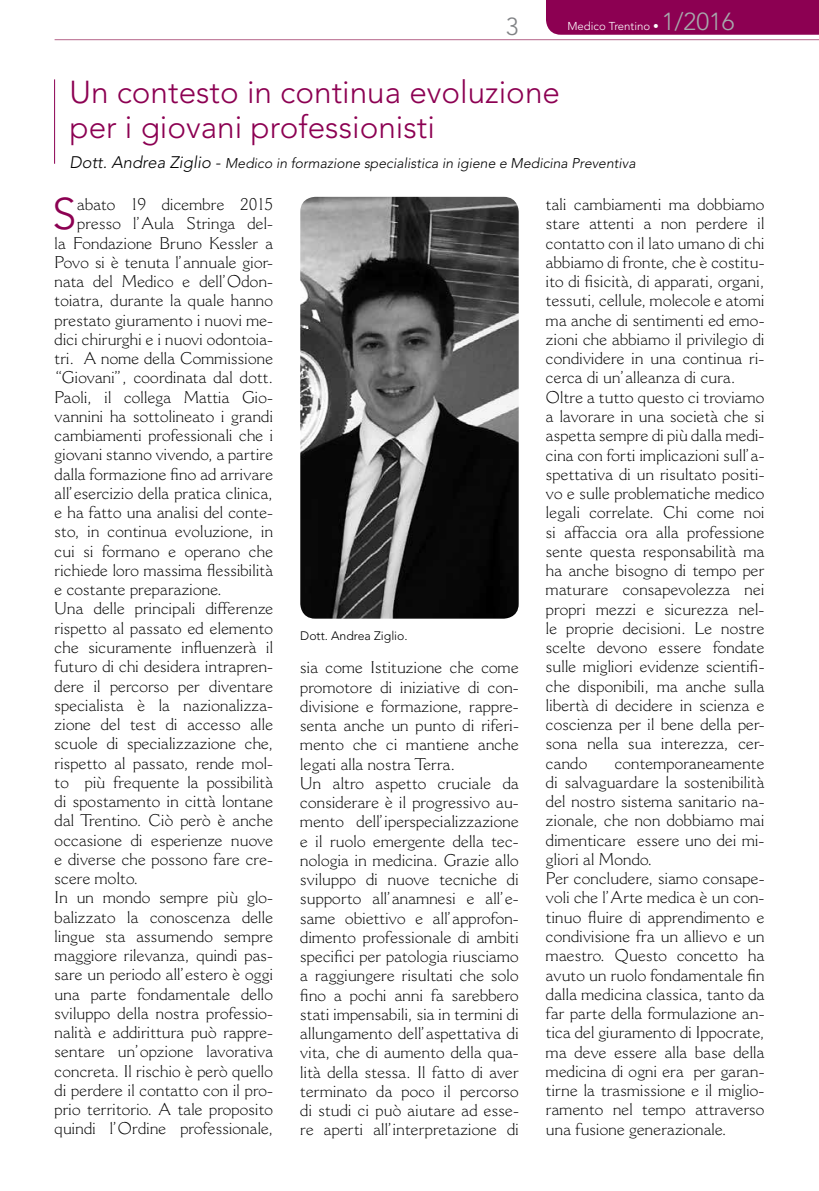
<style>
.page{position:relative;width:819px;height:1191px;background:#fff}
.page>*{position:absolute;margin:0;border:0;box-sizing:border-box;transform-origin:0 0}
.t1{font:300 43.75px "Avenir";color:#8c0052}
.t2{font:300 31.5px/35px "Avenir";color:#8c0052}
.t3{font:300 24.5px "Avenir";color:#808285}
.t4{font:300 16.62px/19.2px "Cantoria";letter-spacing:.015em;color:#000}
.t5{font:italic 300 14px "Avenir";color:#000}
.t6{font:300 12.25px "Avenir";color:#000}
.t7{font:300 11.38px "Avenir";color:#fff}
.s1{font-size:24.5px;color:#a7a9ac}
.s2{font-size:16.62px}
</style>
<div class="page">
<div style="left:546px;top:0;width:273px;height:35px;background:#8c0052"></div>
<hr style="left:55px;top:39px;width:764px;height:1px;background:#b5648a">
<hr style="left:54px;top:79px;width:1px;height:85px;background:#8c0052">
<img style="left:300px;top:197px;width:218px;height:421px">
<h3 class="t3" style="left:506px;top:12px;width:14px">3</h3>
<p class="t7" style="left:567px;top:19px;width:168px">Medico Trentino • <span class="s1">1/2016</span></p>
<h2 class="t2" style="left:69px;top:75px;width:492px">Un contesto in continua evoluzione per i giovani professionisti</h2>
<p class="t5" style="left:69px;top:154px;width:567px"><span class="s2">Dott. Andrea Ziglio -</span> Medico in formazione specialistica in igiene e Medicina Preventiva</p>
<h1 class="t1" style="left:52px;top:188px;width:26px">S</h1>
<p class="t4" style="left:77px;top:194px;width:197px">abato 19 dicembre 2015</p>
<p class="t4" style="left:546px;top:195px;width:220px">tali cambiamenti ma dobbiamo stare attenti a non perdere il contatto con il lato umano di chi abbiamo di fronte, che è costitu&shy;ito di fisicità, di apparati, organi, tessuti, cellule, molecole e atomi ma anche di sentimenti ed emo&shy;zioni che abbiamo il privilegio di condividere in una continua ri&shy;cerca di un’alleanza di cura.<br>Oltre a tutto questo ci troviamo a lavorare in una società che si aspetta sempre di più dalla medi&shy;cina con forti implicazioni sull’a&shy;spettativa di un risultato positi&shy;vo e sulle problematiche medico legali correlate. Chi come noi si affaccia ora alla professione sente questa responsabilità ma ha anche bisogno di tempo per maturare consapevolezza nei propri mezzi e sicurezza nel&shy;le proprie decisioni. Le nostre scelte devono essere fondate sulle migliori evidenze scientifi&shy;che disponibili, ma anche sulla libertà di decidere in scienza e coscienza per il bene della per&shy;sona nella sua interezza, cer&shy;cando</p>
<p class="t4" style="left:77px;top:214px;width:197px">presso l’Aula Stringa del-</p>
<p class="t4" style="left:55px;top:233px;width:220px">la Fondazione Bruno Kessler a</p>
<p class="t4" style="left:55px;top:252px;width:220px">Povo si è tenuta l’annuale gior-</p>
<p class="t4" style="left:55px;top:271px;width:220px">nata del Medico e dell’Odon-</p>
<p class="t4" style="left:55px;top:291px;width:220px">toiatra, durante la quale hanno</p>
<p class="t4" style="left:55px;top:310px;width:220px">prestato giuramento i nuovi me-</p>
<p class="t4" style="left:55px;top:329px;width:220px">dici chirurghi e i nuovi odontoia-</p>
<p class="t4" style="left:55px;top:348px;width:220px">tri. A nome della Commissione</p>
<p class="t4" style="left:55px;top:368px;width:220px">“Giovani”, coordinata dal dott.</p>
<p class="t4" style="left:55px;top:387px;width:220px">Paoli, il collega Mattia Gio-</p>
<p class="t4" style="left:55px;top:406px;width:220px">vannini ha sottolineato i grandi</p>
<p class="t4" style="left:55px;top:425px;width:220px">cambiamenti professionali che i</p>
<p class="t4" style="left:55px;top:445px;width:220px">giovani stanno vivendo, a partire</p>
<p class="t4" style="left:55px;top:464px;width:220px">dalla formazione fino ad arrivare</p>
<p class="t4" style="left:55px;top:483px;width:220px">all’esercizio della pratica clinica,</p>
<p class="t4" style="left:55px;top:502px;width:220px">e ha fatto una analisi del conte-</p>
<p class="t4" style="left:55px;top:522px;width:220px">sto, in continua evoluzione, in</p>
<p class="t4" style="left:55px;top:541px;width:220px">cui si formano e operano che</p>
<p class="t4" style="left:55px;top:560px;width:220px">richiede loro massima flessibilità</p>
<p class="t4" style="left:55px;top:579px;width:169px">e costante preparazione.</p>
<p class="t4" style="left:55px;top:599px;width:220px">Una delle principali differenze</p>
<p class="t4" style="left:55px;top:618px;width:220px">rispetto al passato ed elemento</p>
<p class="t4" style="left:55px;top:637px;width:220px">che sicuramente influenzerà il</p>
<p class="t4" style="left:55px;top:657px;width:220px">futuro di chi desidera intrapren-</p>
<p class="t4" style="left:55px;top:676px;width:220px">dere il percorso per diventare</p>
<p class="t4" style="left:55px;top:695px;width:220px">specialista è la nazionalizza-</p>
<p class="t4" style="left:55px;top:714px;width:220px">zione del test di accesso alle</p>
<p class="t4" style="left:55px;top:734px;width:220px">scuole di specializzazione che,</p>
<p class="t4" style="left:55px;top:753px;width:220px">rispetto al passato, rende mol-</p>
<p class="t4" style="left:55px;top:772px;width:220px">to più frequente la possibilità</p>
<p class="t4" style="left:55px;top:791px;width:220px">di spostamento in città lontane</p>
<p class="t4" style="left:55px;top:811px;width:220px">dal Trentino. Ciò però è anche</p>
<p class="t4" style="left:55px;top:830px;width:220px">occasione di esperienze nuove</p>
<p class="t4" style="left:55px;top:849px;width:220px">e diverse che possono fare cre-</p>
<p class="t4" style="left:55px;top:868px;width:85px">scere molto.</p>
<p class="t4" style="left:55px;top:888px;width:220px">In un mondo sempre più glo-</p>
<p class="t4" style="left:55px;top:907px;width:220px">balizzato la conoscenza delle</p>
<p class="t4" style="left:55px;top:926px;width:220px">lingue sta assumendo sempre</p>
<p class="t4" style="left:55px;top:945px;width:220px">maggiore rilevanza, quindi pas-</p>
<p class="t4" style="left:55px;top:965px;width:220px">sare un periodo all’estero è oggi</p>
<p class="t4" style="left:55px;top:984px;width:220px">una parte fondamentale dello</p>
<p class="t4" style="left:55px;top:1003px;width:220px">sviluppo della nostra professio-</p>
<p class="t4" style="left:55px;top:1022px;width:220px">nalità e addirittura può rappre-</p>
<p class="t4" style="left:55px;top:1042px;width:220px">sentare un’opzione lavorativa</p>
<p class="t4" style="left:55px;top:1061px;width:220px">concreta. Il rischio è però quello</p>
<p class="t4" style="left:55px;top:1080px;width:220px">di perdere il contatto con il pro-</p>
<p class="t4" style="left:55px;top:1099px;width:220px">prio territorio. A tale proposito</p>
<p class="t4" style="left:55px;top:1119px;width:220px">quindi l’Ordine professionale,</p>
<p class="t6" style="left:300px;top:628px;width:109px">Dott. Andrea Ziglio.</p>
<p class="t4" style="left:300px;top:658px;width:220px">sia come Istituzione che come promotore di iniziative di con&shy;divisione e formazione, rappre&shy;senta anche un punto di riferi&shy;mento che ci mantiene anche legati alla nostra Terra.<br>Un altro aspetto cruciale da considerare è il progressivo au&shy;mento dell’iperspecializzazione e il ruolo emergente della tec&shy;nologia in medicina. Grazie allo sviluppo di nuove tecniche di supporto all’anamnesi e all’e&shy;same obiettivo e all’approfon&shy;dimento professionale di ambiti specifici per patologia riusciamo a raggiungere risultati che solo fino a pochi anni fa sarebbero stati impensabili, sia in termini di allungamento dell’aspettativa di vita, che di aumento della qua&shy;lità della stessa. Il fatto di aver terminato da poco il percorso di studi ci può aiutare ad esse&shy;re aperti all’interpretazione di</p>
<p class="t4" style="left:546px;top:753px;width:220px;text-indent:69px">contemporaneamente di salvaguardare la sostenibilità del nostro sistema sanitario na&shy;zionale, che non dobbiamo mai dimenticare essere uno dei mi&shy;gliori al Mondo.<br>Per concludere, siamo consape&shy;voli che l’Arte medica è un con&shy;tinuo fluire di apprendimento e condivisione fra un allievo e un maestro. Questo concetto ha avuto un ruolo fondamentale fin dalla medicina classica, tanto da far parte della formulazione an&shy;tica del giuramento di Ippocrate, ma deve essere alla base della medicina di ogni era per garan&shy;tirne la trasmissione e il miglio&shy;ramento nel tempo attraverso una fusione generazionale.</p>
</div>
